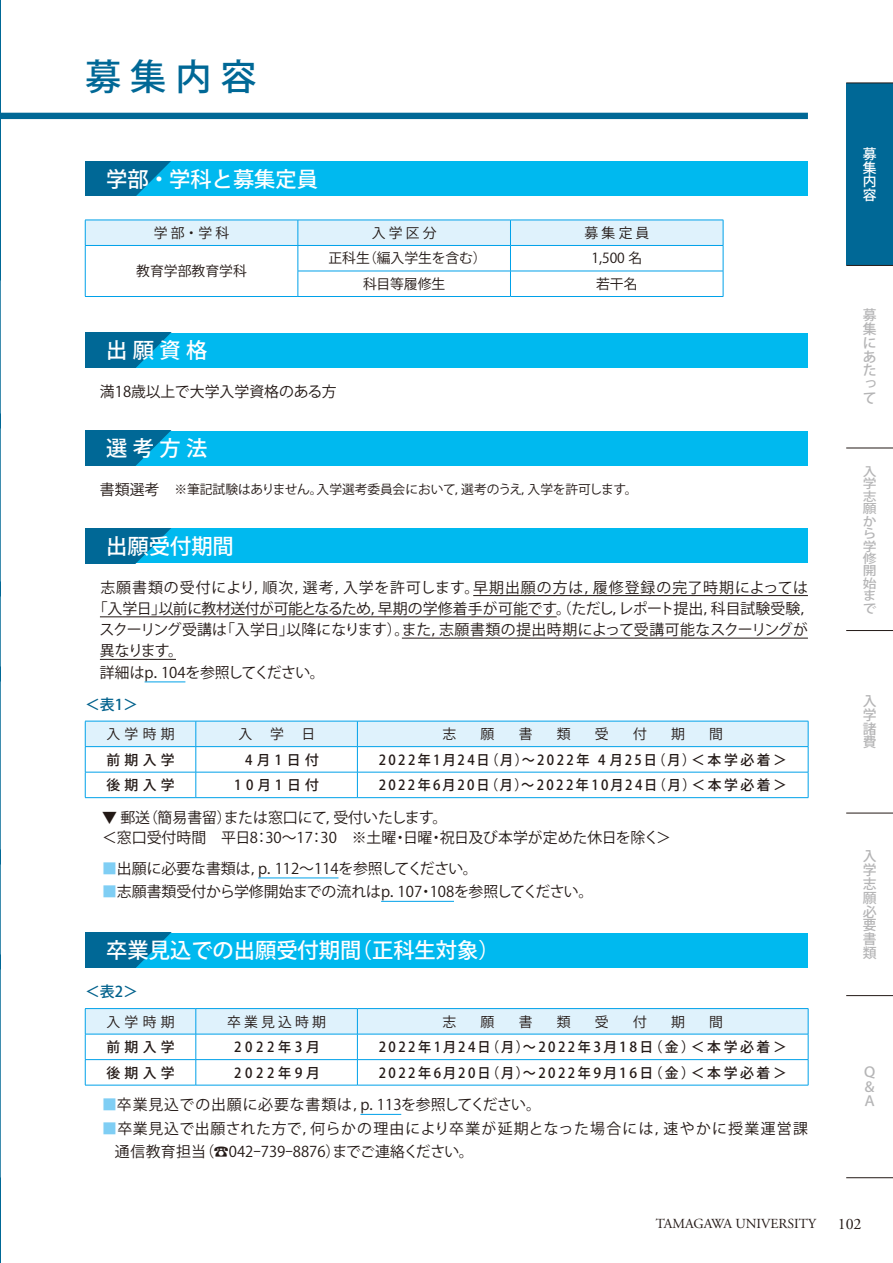
<style>
.page{position:relative;width:893px;height:1263px;background:#fff}
.page>*{position:absolute;margin:0;border:0;box-sizing:border-box;transform-origin:0 0}
.t1{font:500 36.15px "Koz Go Pro";color:#006896}
.t2{font:500 21.3px "Koz Go Pro";color:#fff}
.t3{font:15.9px "Adobe Garamond Pro";color:#231916}
.本文{font:14.85px "Koz Go Pro";color:#231916}
.本文-2{font:14.85px/23.4px "Koz Go Pro";letter-spacing:.025em;color:#231916}
.本文-3{font:14.85px "Koz Go Pro";letter-spacing:-.03em;color:#231916}
.本文-4{font:14.85px "Koz Go Pro";letter-spacing:.065em;color:#231916}
.本文-5{font:14.85px "Koz Go Pro";letter-spacing:.05em;color:#231916}
.本文-6{font:14.85px "Koz Go Pro";letter-spacing:-.02em;color:#231916}
.本文-7{font:500 14.85px "Koz Go Pro";color:#00618c}
.t4{font:500 13.8px "Koz Go Pro";letter-spacing:.19em;color:#231916;scale:.95 1}
.t5{font:13.8px "Koz Go Pro";color:#231916}
.t6{font:500 13.8px/13.8px "Koz Go Pro";color:#b5b5b6;text-align:justify}
.t7{font:13.8px "Adobe Garamond Pro";color:#231916}
.t8{font:500 13.8px "Koz Go Pro";letter-spacing:.19em;color:#231916}
.t9{font:500 13.8px "Koz Go Pro";letter-spacing:.275em;color:#231916;scale:.95 1}
.t10{font:500 13.8px/13.8px "Koz Go Pro";color:#fff;text-align:justify}
.本文-8{font:12.75px "Koz Go Pro";letter-spacing:-.015em;color:#231916}
.t11{font:500 12.45px/12.5px "Koz Go Pro";color:#b5b5b6;scale:1.11 1}
.s1{font-size:14.85px}
.s2{color:#7fcef4}
</style>
<div class="page">
<hr style="left:0;top:0;width:1px;height:1263px;background:#006896">
<div style="left:846px;top:83px;width:47px;height:182px;background:#006896"></div>
<hr style="left:846px;top:83px;width:47px;height:1px;background:#231916">
<hr style="left:846px;top:265px;width:47px;height:1px;background:#231916">
<hr style="left:846px;top:448px;width:47px;height:1px;background:#231916">
<hr style="left:846px;top:630px;width:47px;height:1px;background:#231916">
<hr style="left:846px;top:813px;width:47px;height:1px;background:#231916">
<hr style="left:846px;top:995px;width:47px;height:1px;background:#231916">
<hr style="left:846px;top:1177px;width:47px;height:1px;background:#231916">
<hr style="left:473px;top:595px;width:335px;height:1px;background:#231916">
<hr style="left:100px;top:617px;width:457px;height:1px;background:#231916">
<hr style="left:402px;top:638px;width:406px;height:1px;background:#231916">
<hr style="left:100px;top:659px;width:76px;height:1px;background:#231916">
<hr style="left:145px;top:682px;width:40px;height:1px;background:#00a1e9">
<hr style="left:258px;top:878px;width:80px;height:1px;background:#00a1e9">
<hr style="left:381px;top:901px;width:73px;height:1px;background:#00a1e9">
<hr style="left:360px;top:1114px;width:41px;height:1px;background:#00a1e9">
<div style="left:85px;top:161px;width:723px;height:35px;background:#00b9ef"></div>
<svg style="left:85px;top:161px;width:86px;height:35px"></svg>
<hr style="left:85px;top:296px;width:213px;height:1px;background:#00a1e9">
<hr style="left:298px;top:296px;width:212px;height:1px;background:#00a1e9">
<svg style="left:85px;top:220px;width:639px;height:76px"></svg>
<hr style="left:510px;top:296px;width:213px;height:1px;background:#00a1e9">
<div style="left:85px;top:333px;width:723px;height:34px;background:#00b9ef"></div>
<svg style="left:85px;top:333px;width:86px;height:34px"></svg>
<div style="left:85px;top:431px;width:723px;height:34px;background:#00b9ef"></div>
<svg style="left:85px;top:431px;width:86px;height:34px"></svg>
<div style="left:85px;top:528px;width:723px;height:35px;background:#00b9ef"></div>
<svg style="left:85px;top:528px;width:86px;height:35px"></svg>
<hr style="left:85px;top:797px;width:111px;height:1px;background:#00a1e9">
<hr style="left:196px;top:797px;width:161px;height:1px;background:#00a1e9">
<svg style="left:85px;top:721px;width:724px;height:76px"></svg>
<hr style="left:357px;top:797px;width:451px;height:1px;background:#00a1e9">
<div style="left:85px;top:933px;width:723px;height:34px;background:#00b9ef"></div>
<svg style="left:85px;top:933px;width:86px;height:34px"></svg>
<hr style="left:85px;top:1085px;width:111px;height:1px;background:#00a1e9">
<svg style="left:85px;top:1008px;width:724px;height:77px"></svg>
<hr style="left:196px;top:1085px;width:161px;height:1px;background:#00a1e9">
<hr style="left:357px;top:1085px;width:451px;height:1px;background:#00a1e9">
<div style="left:0;top:113px;width:808px;height:6px;background:#006896"></div>
<p class="t1" style="left:85px;top:54px;width:173px">募集内容</p>
<p class="t2" style="left:106px;top:165px;width:213px">学部・学科と募集定員</p>
<p class="t5" style="left:154px;top:224px;width:77px">学 部・学 科</p>
<p class="t5" style="left:372px;top:224px;width:66px">入 学 区 分</p>
<p class="t5" style="left:585px;top:224px;width:66px">募 集 定 員</p>
<p class="t5" style="left:136px;top:262px;width:112px">教育学部教育学科</p>
<p class="t5" style="left:328px;top:249px;width:160px">正科生（編入学生を含む）</p>
<p class="t5" style="left:591px;top:249px;width:52px">1,500 名</p>
<p class="t5" style="left:363px;top:275px;width:84px">科目等履修生</p>
<p class="t5" style="left:596px;top:275px;width:43px">若干名</p>
<p class="t2" style="left:106px;top:337px;width:102px">出願資格</p>
<p class="本文" style="left:85px;top:382px;width:253px">　満18歳以上で大学入学資格のある方</p>
<p class="t2" style="left:106px;top:435px;width:102px">選考方法</p>
<p class="本文-8" style="left:85px;top:481px;width:554px"><span class="s1">　書類選考　</span>※筆記試験はありません。入学選考委員会において，選考のうえ，入学を許可します。</p>
<p class="t2" style="left:106px;top:532px;width:129px">出願受付期間</p>
<p class="本文-4" style="left:85px;top:577px;width:724px">　志願書類の受付により，順次，選考，入学を許可します。早期出願の方は，履修登録の完了時期によっては</p>
<p class="本文-3" style="left:93px;top:599px;width:724px">「入学日」以前に教材送付が可能となるため，早期の学修着手が可能です。（ただし，レポート提出，科目試験受験，</p>
<p class="本文" style="left:99px;top:620px;width:710px">スクーリング受講は「入学日」以降になります）。また，志願書類の提出時期によって受講可能なスクーリングが</p>
<p class="本文" style="left:100px;top:641px;width:85px">異なります。</p>
<p class="本文-6" style="left:85px;top:663px;width:241px">　詳細はp．104を参照してください。</p>
<p class="本文-7" style="left:85px;top:694px;width:55px">＜表1＞</p>
<p class="t5" style="left:107px;top:725px;width:70px">入学時期</p>
<p class="t5" style="left:238px;top:725px;width:15px">入</p>
<p class="t5" style="left:270px;top:725px;width:15px">学</p>
<p class="t5" style="left:302px;top:725px;width:15px">日</p>
<p class="t5" style="left:442px;top:725px;width:15px">志</p>
<p class="t5" style="left:481px;top:725px;width:15px">願</p>
<p class="t5" style="left:519px;top:725px;width:15px">書</p>
<p class="t5" style="left:557px;top:725px;width:15px">類</p>
<p class="t5" style="left:595px;top:725px;width:15px">受</p>
<p class="t5" style="left:633px;top:725px;width:15px">付</p>
<p class="t5" style="left:671px;top:725px;width:15px">期</p>
<p class="t5" style="left:709px;top:725px;width:15px">間</p>
<p class="t8" style="left:107px;top:751px;width:70px">前期入学</p>
<p class="t4" style="left:245px;top:751px;width:79px">4月1日付</p>
<p class="t4" style="left:379px;top:751px;width:431px">2022年1月24日（月）～2022年 4 月25日（月）＜本学必着＞</p>
<p class="t8" style="left:107px;top:776px;width:70px">後期入学</p>
<p class="t4" style="left:234px;top:776px;width:91px">10月1日付</p>
<p class="t4" style="left:379px;top:776px;width:431px">2022年6月20日（月）～2022年10月24日（月）＜本学必着＞</p>
<p class="本文" style="left:102px;top:808px;width:347px">▼ 郵送（簡易書留）または窓口にて，受付いたします。</p>
<p class="本文" style="left:102px;top:828px;width:571px">＜窓口受付時間　平日8：30～17：30　※土曜・日曜・祝日及び本学が定めた休日を除く＞</p>
<p class="本文" style="left:102px;top:859px;width:377px"><span class="s2">■</span>出願に必要な書類は，p．112〜114を参照してください。</p>
<p class="本文" style="left:102px;top:882px;width:493px"><span class="s2">■</span>志願書類受付から学修開始までの流れはp．107・108を参照してください。</p>
<p class="t2" style="left:106px;top:937px;width:395px">卒業見込での出願受付期間（正科生対象）</p>
<p class="本文-7" style="left:85px;top:982px;width:55px">＜表2＞</p>
<p class="t5" style="left:107px;top:1012px;width:70px">入学時期</p>
<p class="t5" style="left:227px;top:1012px;width:101px">卒 業 見 込 時 期</p>
<p class="t5" style="left:442px;top:1012px;width:15px">志</p>
<p class="t5" style="left:481px;top:1012px;width:15px">願</p>
<p class="t5" style="left:519px;top:1012px;width:15px">書</p>
<p class="t5" style="left:557px;top:1012px;width:15px">類</p>
<p class="t5" style="left:595px;top:1012px;width:15px">受</p>
<p class="t5" style="left:633px;top:1012px;width:15px">付</p>
<p class="t5" style="left:671px;top:1012px;width:15px">期</p>
<p class="t5" style="left:709px;top:1012px;width:15px">間</p>
<p class="t8" style="left:107px;top:1038px;width:70px">前期入学</p>
<p class="t9" style="left:234px;top:1038px;width:92px">2022年3月</p>
<p class="t4" style="left:379px;top:1038px;width:431px">2022年1月24日（月）～2022年3月18日（金）＜本学必着＞</p>
<p class="t8" style="left:107px;top:1064px;width:70px">後期入学</p>
<p class="t9" style="left:234px;top:1064px;width:92px">2022年9月</p>
<p class="t4" style="left:379px;top:1064px;width:431px">2022年6月20日（月）～2022年9月16日（金）＜本学必着＞</p>
<p class="本文-5" style="left:102px;top:1095px;width:441px"><span class="s2">■</span>卒業見込での出願に必要な書類は，p．113を参照してください。</p>
<p class="本文-2" style="left:115px;top:1117px;width:695px;text-indent:-13px"><span class="s2">■</span>卒業見込で出願された方で，何らかの理由により卒業が延期となった場合には，速やかに授業運営課通信教育担当（☎042-739-8876）までご連絡ください。</p>
<p class="t10" style="left:863px;top:147px;width:15px">募集内容</p>
<p class="t6" style="left:863px;top:309px;width:15px">募集にあたって</p>
<p class="t11" style="left:863px;top:466px;width:14px">入学志願から学修開始まで</p>
<p class="t6" style="left:863px;top:695px;width:15px">入学諸費</p>
<p class="t6" style="left:863px;top:850px;width:15px">入学志願必要書類</p>
<p class="t6" style="left:863px;top:1066px;width:14px">Ｑ＆Ａ</p>
<p class="t7" style="left:656px;top:1215px;width:162px">TAMAGAWA UNIVERSITY</p>
<p class="t3" style="left:838px;top:1215px;width:25px">102</p>
</div>
